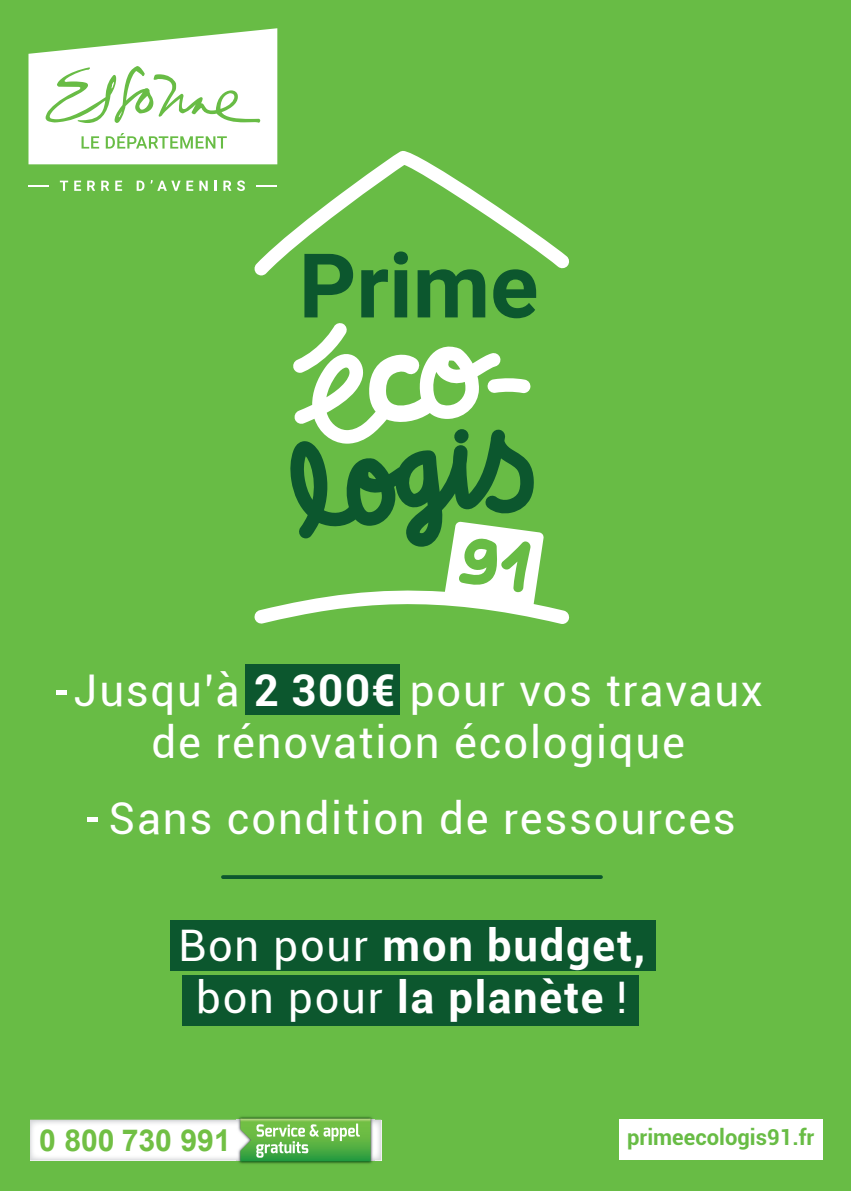
<style>
.page{position:relative;width:851px;height:1191px;background:#fff}
.page>*{position:absolute;margin:0;border:0;box-sizing:border-box;transform-origin:0 0}
.t1{font:43.8px/52.4px "Roboto";letter-spacing:.04em;color:#fff;text-align:center}
.t2{font:700 43.6px/52.2px "Roboto";letter-spacing:.04em;color:#fff;text-align:center}
.t3{font:700 30.2px "Arial";color:#71bf44}
.t4{font:700 22px "Roboto";color:#68bc45}
.s1{font-weight:700}
.s2{font-weight:400}
</style>
<div class="page">
<div style="left:0;top:0;width:850px;height:1191px;background:#68bc45"></div>
<div style="left:619px;top:1119px;width:203px;height:40px;background:#fff"></div>
<svg style="left:28px;top:28px;width:542px;height:596px"></svg>
<div style="left:245px;top:664px;width:154px;height:51px;background:#0c572e"></div>
<hr style="left:56px;top:690px;width:10px;height:4px;background:#fff">
<div style="left:87px;top:817px;width:11px;height:5px;background:#fff"></div>
<img style="left:30px;top:1119px;width:351px;height:41px">
<img style="left:236px;top:1116px;width:138px;height:48px">
<img style="left:236px;top:1119px;width:138px;height:41px">
<svg style="left:240px;top:1118px;width:130px;height:43px"></svg>
<div style="left:170px;top:920px;width:485px;height:51px;background:#0c572e"></div>
<div style="left:183px;top:974px;width:455px;height:51px;background:#0c572e"></div>
<svg style="left:223px;top:875px;width:378px;height:4px;background:#0f5a2e"></svg>
<p class="t1" style="left:74px;top:662px;width:690px">Jusqu’à <span class="s1">2 300€</span> pour vos travaux de rénovation écologique</p>
<p class="t1" style="left:108px;top:790px;width:628px">Sans condition de ressources</p>
<p class="t2" style="left:178px;top:918px;width:468px"><span class="s2">Bon pour</span> mon budget, <span class="s2">bon pour</span> la planète <span class="s2">!</span></p>
<p class="t3" style="left:39px;top:1120px;width:193px">0 800 730 991</p>
<p class="t4" style="left:627px;top:1121px;width:188px">primeecologis91.fr</p>
</div>
